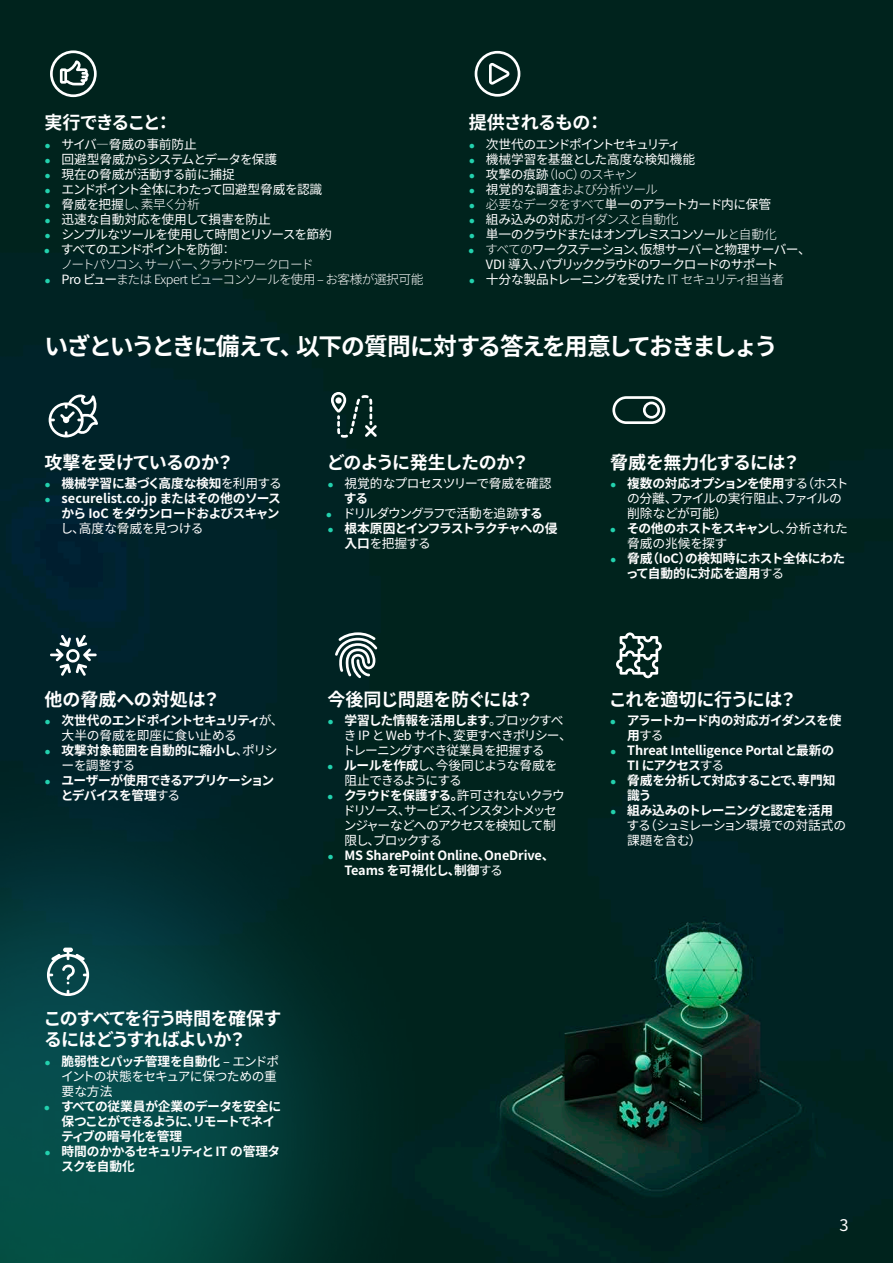
<style>
.page{position:relative;width:893px;height:1263px;background:#fff}
.page>*{position:absolute;margin:0;border:0;box-sizing:border-box;transform-origin:0 0}
.t1{font:700 24px "Noto Sans JP";letter-spacing:-.08em;color:#fff}
.t2{font:700 18px "Noto Sans JP";letter-spacing:-.03em;color:#fff}
.t3{font:700 18px/21px "Noto Sans JP";letter-spacing:-.055em;color:#fff}
.t4{font:700 18px "Noto Sans JP";letter-spacing:-.05em;color:#fff}
.t5{font:700 18px "Noto Sans JP";color:#fff}
.t6{font:700 18px "Noto Sans JP";letter-spacing:-.115em;color:#fff}
.t7{font:16.5px "Noto Sans JP";color:#fff}
.t8{font:12.75px/15px "Noto Sans JP";letter-spacing:-.065em;color:#fff}
.t9{font:700 12.75px/15px "Noto Sans JP";letter-spacing:-.01em;color:#fff}
.t10{font:700 12.75px/15px "Noto Sans JP";letter-spacing:-.055em;color:#fff}
.t11{font:700 12.75px/15px "Noto Sans JP";letter-spacing:-.035em;color:#fff}
.t12{font:12.75px/15px "Noto Sans JP";letter-spacing:-.115em;color:#fff}
.t13{font:12.75px/15px "Noto Sans JP";letter-spacing:-.025em;color:#fff}
.t14{font:300 12.75px "Noto Sans JP";letter-spacing:-.08em;color:#fff}
.t15{font:12.75px/15px "Noto Sans JP";letter-spacing:-.015em;color:#fff}
.t16{font:700 12.75px/15px "Noto Sans JP";letter-spacing:-.065em;color:#fff}
.t17{font:12.75px/15px "Noto Sans JP";letter-spacing:-.03em;color:#fff}
.t18{font:300 12.75px/15px "Noto Sans JP";letter-spacing:-.105em;color:#fff}
.t19{font:300 12.75px "Noto Sans JP";letter-spacing:-.06em;color:#fff}
.t20{font:700 12.75px/15px "Noto Sans JP";letter-spacing:-.015em;color:#fff}
.t21{font:700 12.75px/15px "Noto Sans JP";letter-spacing:-.075em;color:#fff}
.t22{font:12.75px "Noto Sans JP";letter-spacing:-.11em;color:#fff}
.t23{font:700 12.75px/15px "Noto Sans JP";letter-spacing:-.09em;color:#fff}
.t24{font:12.75px "Noto Sans JP";letter-spacing:-.02em;color:#fff}
.t25{font:12.75px/15px "Noto Sans JP";letter-spacing:-.04em;color:#fff}
.t26{font:12.75px "Noto Sans JP";letter-spacing:-.1em;color:#fff}
.t27{font:12.75px "Noto Sans JP";letter-spacing:-.01em;color:#fff}
.t28{font:12.75px "Noto Sans JP";letter-spacing:-.09em;color:#fff}
.s1{font-family:"Arial Narrow";font-size:10.5px;color:#23d1ae}
.s2{font-family:"Arial Narrow";font-weight:400;font-size:10.5px;color:#23d1ae}
.s3{font-weight:400}
.s4{font-weight:300}
.s5{font-weight:700}
</style>
<div class="page">
<img style="left:0;top:0;width:893px;height:1263px">
<img style="left:0;top:702px;width:462px;height:561px">
<svg style="left:50px;top:50px;width:47px;height:47px"></svg>
<svg style="left:475px;top:51px;width:45px;height:46px"></svg>
<svg style="left:47px;top:947px;width:42px;height:49px"></svg>
<svg style="left:49px;top:394px;width:49px;height:43px"></svg>
<svg style="left:612px;top:396px;width:53px;height:28px"></svg>
<svg style="left:331px;top:392px;width:46px;height:46px"></svg>
<svg style="left:616px;top:632px;width:46px;height:46px"></svg>
<svg style="left:335px;top:632px;width:42px;height:46px"></svg>
<svg style="left:50px;top:635px;width:47px;height:41px"></svg>
<h2 class="t6" style="left:45px;top:113px;width:129px">実行できること：</h2>
<p class="t24" style="left:44px;top:137px;width:154px"><span class="s1">●</span> サイバ―脅威の事前防止</p>
<p class="t8" style="left:45px;top:152px;width:234px"><span class="s1">●</span> 回避型脅威からシステムとデータを保護</p>
<p class="t13" style="left:45px;top:167px;width:192px"><span class="s1">●</span> 現在の脅威が活動する前に捕捉</p>
<p class="t8" style="left:44px;top:182px;width:279px"><span class="s1">●</span> エンドポイント全体にわたって回避型脅威を認識</p>
<p class="t14" style="left:45px;top:197px;width:157px"><span class="s2">●</span> <span class="s3">脅威を把握</span>し、素早く分析</p>
<p class="t15" style="left:45px;top:212px;width:228px"><span class="s1">●</span> 迅速な自動対応を使用して損害を防止</p>
<p class="t8" style="left:45px;top:227px;width:289px"><span class="s1">●</span> シンプルなツールを使用して時間とリソースを節約</p>
<p class="t18" style="left:61px;top:242px;width:255px;text-indent:-17px"><span class="s2">●</span> <span class="s3">すべてのエンドポイントを防御</span>：<br>ノートパソコン、サーバー、クラウドワークロード</p>
<p class="t19" style="left:45px;top:272px;width:380px"><span class="s2">●</span> <span class="s3">Pro ビュー</span>または Expert ビューコンソールを使用 – お客様が選択可能</p>
<h2 class="t2" style="left:469px;top:113px;width:136px">提供されるもの：</h2>
<p class="t26" style="left:469px;top:137px;width:213px"><span class="s1">●</span> 次世代のエンドポイントセキュリティ</p>
<p class="t27" style="left:469px;top:152px;width:228px"><span class="s1">●</span> 機械学習を基盤とした高度な検知機能</p>
<p class="t14" style="left:469px;top:167px;width:170px"><span class="s2">●</span> <span class="s3">攻撃の痕跡</span>（IoC）のスキャン</p>
<p class="t14" style="left:469px;top:182px;width:191px"><span class="s2">●</span> <span class="s3">視覚的な調査</span>および分析ツール</p>
<p class="t8" style="left:469px;top:197px;width:304px"><span class="s1">●</span> <span class="s4">必要なデータをすべて</span>単一のアラートカード内に保管</p>
<p class="t14" style="left:469px;top:212px;width:211px"><span class="s2">●</span> <span class="s3">組み込みの対応</span>ガイダンスと自動化</p>
<p class="t22" style="left:469px;top:227px;width:310px"><span class="s1">●</span> 単一のクラウドまたはオンプレミスコンソール<span class="s4">と自動化</span></p>
<p class="t8" style="left:486px;top:242px;width:327px;text-indent:-18px"><span class="s1">●</span> <span class="s4">すべての</span>ワークステーション、仮想サーバーと物理サーバー、<br>VDI 導入、パブリッククラウドのワークロードのサポート</p>
<p class="t8" style="left:469px;top:272px;width:317px"><span class="s1">●</span> 十分な製品トレーニングを受けた <span class="s4">IT セキュリティ担当者</span></p>
<h1 class="t1" style="left:45px;top:333px;width:735px">いざというときに備えて、以下の質問に対する答えを用意しておきましょう</h1>
<h2 class="t2" style="left:45px;top:452px;width:191px">攻撃を受けているのか？</h2>
<p class="t9" style="left:45px;top:476px;width:239px"><span class="s2">●</span> 機械学習に基づく高度な検知<span class="s3">を利用する</span></p>
<p class="t11" style="left:45px;top:491px;width:238px;text-align:right"><span class="s2">●</span> securelist.co.jp またはその他のソースから IoC をダウンロードおよびスキャン</p>
<p class="t24" style="left:61px;top:522px;width:144px">し、高度な脅威を見つける</p>
<h2 class="t4" style="left:327px;top:452px;width:204px">どのように発生したのか？</h2>
<p class="t25" style="left:344px;top:476px;width:209px;text-indent:-16px"><span class="s1">●</span> 視覚的なプロセスツリーで脅威を確認<span class="s5">する</span></p>
<p class="t28" style="left:326px;top:507px;width:219px"><span class="s1">●</span> ドリルダウングラフで活動を追跡<span class="s5">する</span></p>
<p class="t23" style="left:344px;top:521px;width:215px;text-indent:-17px"><span class="s2">●</span> 根本原因とインフラストラクチャへの侵入口<span class="s3">を把握する</span></p>
<h2 class="t5" style="left:45px;top:689px;width:177px">他の脅威への対処は？</h2>
<p class="t21" style="left:62px;top:713px;width:223px;text-indent:-17px"><span class="s2">●</span> 次世代のエンドポイントセキュリティ<span class="s3">が、大半の脅威を即座に食い止める</span></p>
<p class="t9" style="left:62px;top:743px;width:218px;text-indent:-17px"><span class="s2">●</span> 攻撃対象範囲を自動的に縮小し<span class="s3">、ポリシーを調整する</span></p>
<p class="t10" style="left:61px;top:773px;width:215px;text-indent:-17px"><span class="s2">●</span> ユーザーが使用できるアプリケーションとデバイスを管理<span class="s3">する</span></p>
<h2 class="t2" style="left:327px;top:689px;width:208px">今後同じ問題を防ぐには？</h2>
<p class="t8" style="left:343px;top:713px;width:231px;text-indent:-15px"><span class="s1">●</span> <span class="s5">学習した情報を活用します</span>。ブロックすべき IP と Web サイト、変更すべきポリシー、トレーニングすべき従業員を把握する</p>
<p class="t8" style="left:344px;top:758px;width:215px;text-indent:-17px"><span class="s1">●</span> <span class="s5">ルールを作成</span>し、今後同じような脅威を阻止できるようにする</p>
<p class="t12" style="left:343px;top:788px;width:223px;text-indent:-16px"><span class="s1">●</span> <span class="s5">クラウドを保護する。</span>許可されないクラウドリソース、サービス、インスタントメッセンジャーなどへのアクセスを検知して制限し、ブロックする</p>
<p class="t9" style="left:344px;top:848px;width:212px;text-indent:-17px"><span class="s2">●</span> MS SharePoint Online、OneDrive、<br>Teams を可視化し、制御<span class="s3">する</span></p>
<h2 class="t2" style="left:610px;top:452px;width:192px">脅威を無力化するには？</h2>
<p class="t13" style="left:627px;top:476px;width:223px;text-indent:-17px"><span class="s1">●</span> <span class="s5">複数の対応オプションを使用</span>する（ホストの分離、ファイルの実行阻止、ファイルの削除などが可能）</p>
<p class="t15" style="left:627px;top:521px;width:222px;text-indent:-17px"><span class="s1">●</span> <span class="s5">その他のホストをスキャン</span>し、分析された脅威の兆候を探す</p>
<p class="t20" style="left:626px;top:551px;width:221px;text-indent:-16px"><span class="s2">●</span> 脅威（IoC）の検知時にホスト全体にわたって自動的に対応を適用<span class="s3">する</span></p>
<h2 class="t2" style="left:609px;top:689px;width:190px">これを適切に行うには？</h2>
<p class="t16" style="left:627px;top:713px;width:216px;text-indent:-17px"><span class="s2">●</span> アラートカード内の対応ガイダンスを使用<span class="s3">する</span></p>
<p class="t9" style="left:627px;top:743px;width:208px;text-indent:-17px"><span class="s2">●</span> Threat Intelligence Portal と最新の<br>TI にアクセス<span class="s3">する</span></p>
<p class="t16" style="left:627px;top:773px;width:210px;text-indent:-17px"><span class="s2">●</span> 脅威を分析して対応することで、専門知識う</p>
<p class="t8" style="left:626px;top:803px;width:221px;text-indent:-16px"><span class="s1">●</span> <span class="s5">組み込みのトレーニングと認定を活用</span>する（シュミレーション環境での対話式の課題を含む）</p>
<h2 class="t3" style="left:43px;top:1008px;width:239px">このすべてを行う時間を確保するにはどうすればよいか？</h2>
<p class="t17" style="left:61px;top:1054px;width:219px;text-indent:-17px"><span class="s1">●</span> <span class="s5">脆弱性とパッチ管理を自動化</span> – エンドポイントの状態をセキュアに保つための重要な方法</p>
<p class="t10" style="left:61px;top:1099px;width:222px;text-indent:-17px"><span class="s2">●</span> すべての従業員が企業のデータを安全に保つことができるように、リモートでネイティブの暗号化を管理</p>
<p class="t11" style="left:61px;top:1144px;width:221px;text-indent:-16px"><span class="s2">●</span> 時間のかかるセキュリティと IT の管理タスクを自動化</p>
<p class="t7" style="left:840px;top:1216px;width:11px">3</p>
</div>
